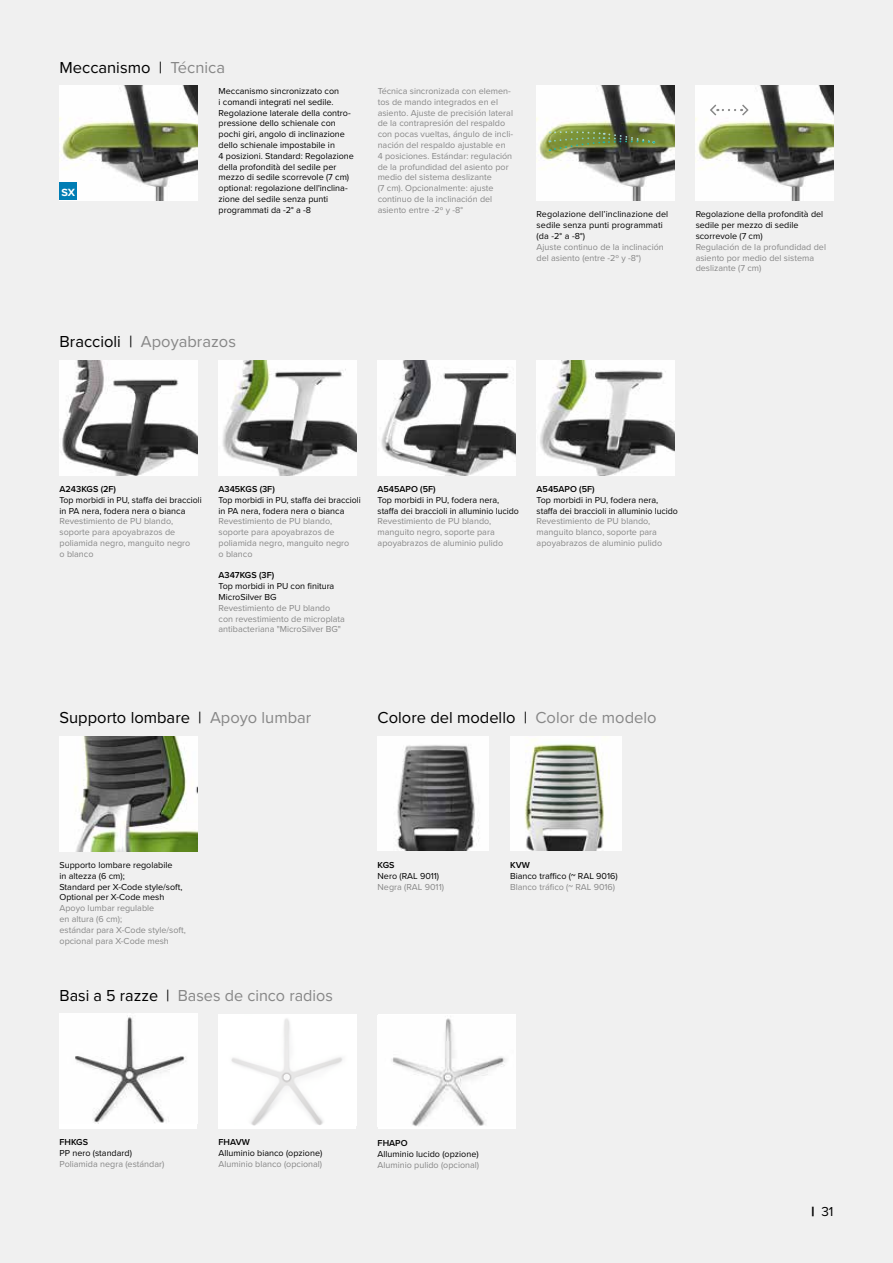
<style>
.page{position:relative;width:893px;height:1263px;background:#f0f0f0}
.page>*{position:absolute;margin:0;border:0;box-sizing:border-box;transform-origin:0 0}
.t1{font:16.5px "Proxima Nova";color:#000}
.t2{font:16.5px "Proxima Nova";color:#878787}
.t3{font:13.5px "Proxima Nova";color:#000}
.t4{font:700 10.8px "Proxima Nova";color:#fff}
.t5{font:9px/10.8px "Proxima Nova";color:#878787}
.t6{font:9px/10.8px "Proxima Nova";color:#000}
.t7{font:600 9px "Proxima Nova";color:#000}
.s1{color:#878787}
.s2{color:#000}
.s3{font-weight:900}
</style>
<div class="page">
<img style="left:60px;top:360px;width:137px;height:115px">
<img style="left:219px;top:360px;width:137px;height:115px">
<img style="left:537px;top:360px;width:137px;height:115px">
<img style="left:378px;top:360px;width:137px;height:115px">
<div style="left:219px;top:1014px;width:137px;height:114px;background:#fff"></div>
<img style="left:231px;top:1018px;width:112px;height:107px">
<div style="left:378px;top:1014px;width:137px;height:114px;background:#fff"></div>
<img style="left:391px;top:1018px;width:115px;height:108px">
<div style="left:60px;top:1014px;width:137px;height:114px;background:#fff"></div>
<img style="left:75px;top:1015px;width:111px;height:108px">
<img style="left:537px;top:85px;width:137px;height:115px">
<img style="left:60px;top:85px;width:137px;height:115px">
<img style="left:696px;top:85px;width:137px;height:115px">
<div style="left:60px;top:183px;width:17px;height:17px;background:#007db4"></div>
<img style="left:60px;top:736px;width:137px;height:115px">
<img style="left:378px;top:736px;width:111px;height:115px">
<img style="left:510px;top:737px;width:111px;height:114px">
<svg style="left:549px;top:130px;width:105px;height:21px;background:#697c41"></svg>
<svg style="left:741px;top:105px;width:7px;height:10px"></svg>
<svg style="left:710px;top:105px;width:25px;height:10px"></svg>
<h1 class="t1" style="left:60px;top:55px;width:167px">Meccanismo | <span class="s1">Técnica</span></h1>
<p class="t6" style="left:219px;top:85px;width:137px">Meccanismo sincronizzato con<br>i comandi integrati nel sedile.<br>Regolazione laterale della contro&shy;pressione dello schienale con pochi giri, angolo di inclinazione dello schienale impostabile in<br>4 posizioni. Standard: Regolazione della profondità del sedile per mezzo di sedile scorrevole (7 cm) optional: regolazione dell'inclina&shy;zione del sedile senza punti programmati da -2° a -8</p>
<p class="t5" style="left:378px;top:85px;width:137px">Técnica sincronizada con elemen&shy;tos de mando integrados en el asiento. Ajuste de precisión lateral de la contrapresión del respaldo con pocas vueltas, ángulo de incli&shy;nación del respaldo ajustable en<br>4 posiciones. Estándar: regulación de la profundidad del asiento por medio del sistema deslizante<br>(7 cm). Opcionalmente: ajuste continuo de la inclinación del asiento entre -2º y -8°</p>
<p class="t4" style="left:62px;top:184px;width:15px">SX</p>
<p class="t6" style="left:537px;top:209px;width:133px">Regolazione dell’inclinazione del sedile senza punti programmati (da -2° a -8°)</p>
<p class="t5" style="left:537px;top:241px;width:129px">Ajuste continuo de la inclinación del asiento (entre -2º y -8°)</p>
<h1 class="t2" style="left:60px;top:330px;width:178px"><span class="s2">Braccioli |</span> Apoyabrazos</h1>
<p class="t6" style="left:696px;top:209px;width:129px">Regolazione della profondità del sedile per mezzo di sedile scorrevole (7 cm)</p>
<p class="t5" style="left:696px;top:241px;width:132px">Regulación de la profundidad del asiento por medio del sistema deslizante (7 cm)</p>
<p class="t7" style="left:60px;top:482px;width:58px">A243KGS (2F)</p>
<p class="t6" style="left:60px;top:494px;width:144px">Top morbidi in PU, staffa dei braccioli in PA nera, fodera nera o bianca</p>
<p class="t5" style="left:60px;top:516px;width:132px">Revestimiento de PU blando, soporte para apoyabrazos de poliamida negro, manguito negro o blanco</p>
<p class="t7" style="left:219px;top:482px;width:58px">A345KGS (3F)</p>
<p class="t6" style="left:219px;top:494px;width:144px">Top morbidi in PU, staffa dei braccioli in PA nera, fodera nera o bianca</p>
<p class="t5" style="left:219px;top:516px;width:132px">Revestimiento de PU blando, soporte para apoyabrazos de poliamida negro, manguito negro o blanco</p>
<p class="t7" style="left:219px;top:569px;width:57px">A347KGS (3F)</p>
<p class="t6" style="left:219px;top:580px;width:117px">Top morbidi in PU con finitura<br>MicroSilver BG</p>
<p class="t5" style="left:219px;top:602px;width:128px">Revestimiento de PU blando con revestimiento de microplata antibacteriana "MicroSilver BG"</p>
<p class="t7" style="left:378px;top:482px;width:60px">A545APO (5F)</p>
<p class="t6" style="left:378px;top:494px;width:143px">Top morbidi in PU, fodera nera, staffa dei braccioli in alluminio lucido</p>
<p class="t5" style="left:378px;top:516px;width:127px">Revestimiento de PU blando, manguito negro, soporte para apoyabrazos de aluminio pulido</p>
<p class="t7" style="left:537px;top:482px;width:60px">A545APO (5F)</p>
<p class="t6" style="left:537px;top:494px;width:143px">Top morbidi in PU, fodera nera, staffa dei braccioli in alluminio lucido</p>
<p class="t5" style="left:537px;top:516px;width:127px">Revestimiento de PU blando, manguito blanco, soporte para apoyabrazos de aluminio pulido</p>
<h1 class="t1" style="left:60px;top:706px;width:253px">Supporto lombare | <span class="s1">Apoyo lumbar</span></h1>
<h1 class="t1" style="left:378px;top:706px;width:281px">Colore del modello | <span class="s1">Color de modelo</span></h1>
<p class="t6" style="left:60px;top:859px;width:124px">Supporto lombare regolabile<br>in altezza (6 cm);<br>Standard per X-Code style/soft,<br>Optional per X-Code mesh</p>
<p class="t5" style="left:60px;top:902px;width:128px">Apoyo lumbar regulable<br>en altura (6 cm);<br>estándar para X-Code style/soft, opcional para X-Code mesh</p>
<h1 class="t2" style="left:60px;top:983px;width:275px"><span class="s2">Basi a 5 razze |</span> Bases de cinco radios</h1>
<p class="t7" style="left:378px;top:858px;width:19px">KGS</p>
<p class="t6" style="left:378px;top:870px;width:63px">Nero (RAL 9011)</p>
<p class="t5" style="left:378px;top:881px;width:68px">Negra (RAL 9011)</p>
<p class="t7" style="left:510px;top:858px;width:21px">KVW</p>
<p class="t6" style="left:510px;top:870px;width:109px">Bianco traffico (~ RAL 9016)</p>
<p class="t5" style="left:510px;top:881px;width:106px">Blanco tráfico (~ RAL 9016)</p>
<p class="t7" style="left:60px;top:1136px;width:30px">FHKGS</p>
<p class="t6" style="left:60px;top:1147px;width:74px">PP nero (standard)</p>
<p class="t5" style="left:60px;top:1158px;width:106px">Poliamida negra (estándar)</p>
<p class="t7" style="left:219px;top:1136px;width:33px">FHAVW</p>
<p class="t6" style="left:219px;top:1147px;width:105px">Alluminio bianco (opzione)</p>
<p class="t5" style="left:219px;top:1158px;width:105px">Aluminio blanco (opcional)</p>
<p class="t7" style="left:378px;top:1136px;width:31px">FHAPO</p>
<p class="t6" style="left:378px;top:1148px;width:103px">Alluminio lucido (opzione)</p>
<p class="t5" style="left:378px;top:1159px;width:103px">Aluminio pulido (opcional)</p>
<h2 class="t3" style="left:812px;top:1201px;width:23px"><span class="s3">|</span> 31</h2>
</div>
